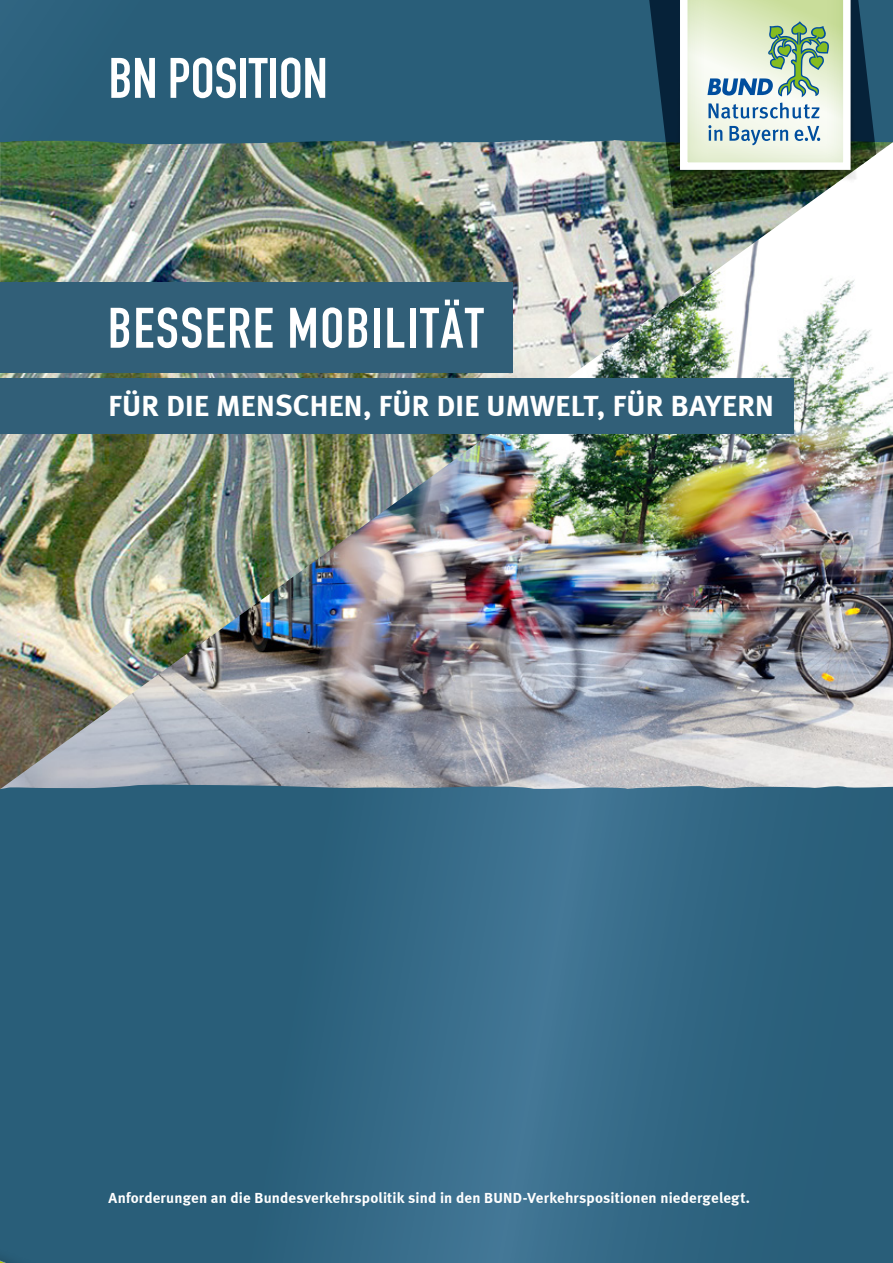
<style>
.page{position:relative;width:893px;height:1263px;background:#fff}
.page>*{position:absolute;margin:0;border:0;box-sizing:border-box;transform-origin:0 0}
.t1{font:56.1px "DIN Engschrift";letter-spacing:.03em;color:#fff}
.t2{font:56.1px "DIN Engschrift";color:#fff}
.t3{font:30px "Meta Bold LF";letter-spacing:.01em;color:#fff}
.t4{font:15px "Meta Bold LF";letter-spacing:.01em;color:#fff}
</style>
<div class="page">
<img style="left:0;top:145px;width:893px;height:640px">
<svg style="left:0;top:785px;width:893px;height:438px;background:#306581"></svg>
<div style="left:0;top:0;width:893px;height:145px;background:#295e79"></div>
<img style="left:649px;top:0;width:230px;height:208px">
<div style="left:678px;top:0;width:172px;height:172px;background:#629a1f;opacity:.22"></div>
<svg style="left:680px;top:0;width:171px;height:170px"></svg>
<div style="left:0;top:283px;width:512px;height:90px;background:#315f78"></div>
<div style="left:0;top:1185px;width:156px;height:78px;background:#295e79"></div>
<svg style="left:0;top:1223px;width:893px;height:40px"></svg>
<div style="left:0;top:378px;width:793px;height:56px;background:#315f78"></div>
<h1 class="t2" style="left:109px;top:45px;width:221px">BN POSITION</h1>
<h1 class="t1" style="left:108px;top:295px;width:377px">BESSERE MOBILITÄT</h1>
<h2 class="t3" style="left:109px;top:387px;width:667px">FÜR DIE MENSCHEN, FÜR DIE UMWELT, FÜR BAYERN</h2>
<p class="t4" style="left:109px;top:1189px;width:643px">Anforderungen an die Bundesverkehrspolitik sind in den BUND-Verkehrspositionen niedergelegt.</p>
</div>
